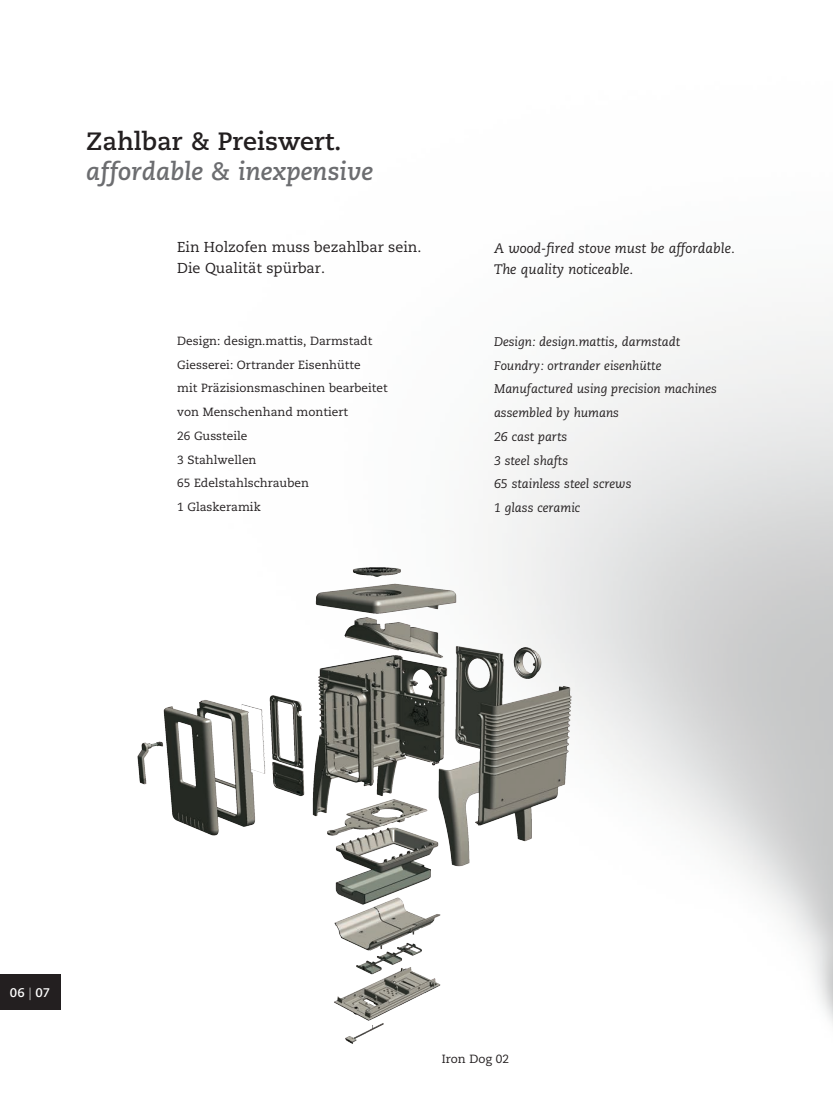
<style>
.page{position:relative;width:833px;height:1117px;background:#fff}
.page>*{position:absolute;margin:0;border:0;box-sizing:border-box;transform-origin:0 0}
.t1{font:italic 700 25px "Caecilia LT Pro 76";color:#6c6d70}
.t2{font:700 25px "Caecilia LT Pro 75";color:#231f20}
.t3{font:14.38px/21.2px "Caecilia LT Pro 55 Roman";color:#231f20}
.t4{font:italic 13.75px/21.2px "Caecilia LT Pro 56";color:#231f20}
.t5{font:italic 12.5px/23.8px "Caecilia LT Pro 56";color:#231f20}
.t6{font:700 12.5px "Caecilia LT Pro 75";color:#fff}
.t7{font:11.88px/23.8px "Caecilia LT Pro 55 Roman";color:#231f20}
.s1{font-family:"Caecilia LT Pro 45";font-weight:300}
</style>
<div class="page">
<img style="left:0;top:312px;width:833px;height:712px">
<img style="left:117px;top:558px;width:479px;height:486px">
<div style="left:0;top:974px;width:60px;height:35px;background:#231f20"></div>
<h1 class="t2" style="left:86px;top:125px;width:257px">Zahlbar &amp; Preiswert.</h1>
<h1 class="t1" style="left:86px;top:155px;width:288px">affordable &amp; inexpensive</h1>
<p class="t3" style="left:177px;top:236px;width:246px">Ein Holzofen muss bezahlbar sein.<br>Die Qualität spürbar.</p>
<p class="t7" style="left:177px;top:328px;width:212px">Design: design.mattis, Darmstadt<br>Giesserei: Ortrander Eisenhütte<br>mit Präzisionsmaschinen bearbeitet von Menschenhand montiert<br>26 Gussteile<br>3 Stahlwellen<br>65 Edelstahlschrauben<br>1 Glaskeramik</p>
<p class="t4" style="left:494px;top:237px;width:242px">A wood-fired stove must be affordable.<br>The quality noticeable.</p>
<p class="t5" style="left:494px;top:329px;width:224px">Design: design.mattis, darmstadt<br>Foundry: ortrander eisenhütte<br>Manufactured using precision machines assembled by humans<br>26 cast parts<br>3 steel shafts<br>65 stainless steel screws<br>1 glass ceramic</p>
<p class="t6" style="left:10px;top:983px;width:42px">06 <span class="s1">|</span> 07</p>
<p class="t7" style="left:442px;top:1046px;width:69px">Iron Dog 02</p>
</div>
